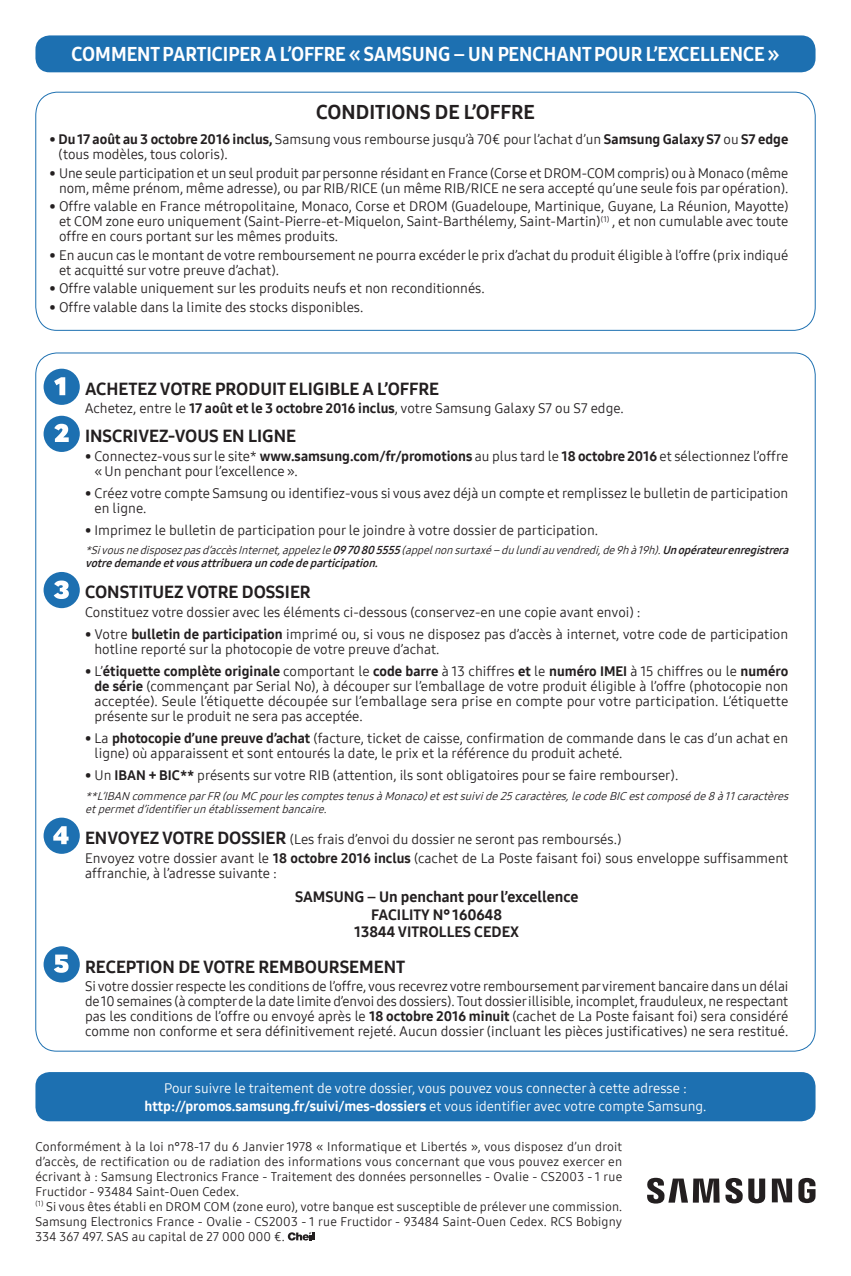
<style>
.page{position:relative;width:851px;height:1276px;background:#fff}
.page>*{position:absolute;margin:0;border:0;box-sizing:border-box;transform-origin:0 0}
.t1{font:20px "Samsung One 800 C";color:#fff}
.t2{font:20px "Samsung One 800";color:#231f20}
.t3{font:17.5px "Samsung One 800";color:#231f20}
.t4{font:15px/17.5px "Samsung One 800";color:#231f20;text-align:center}
.t5{font:13.75px/15px "Samsung One 400";color:#231f20}
.t6{font:13.75px "Samsung One 800";color:#231f20}
.t7{font:13.75px "Samsung One 800";color:#fff}
.t8{font:13.75px "Samsung One 400";color:#fff}
.t9{font:12.5px/15px "Samsung One 400";letter-spacing:.01em;color:#231f20}
.t10{font:italic 11.25px/12.5px "Samsung One 400";color:#231f20}
.t11{font:italic 11.25px "Samsung One 700";color:#231f20}
.s1{font-family:"Samsung One 400"}
.s2{font-family:"Samsung One 800"}
.s3{font-family:"Samsung One 700"}
.s4{font-family:"Samsung One 800";font-size:17.5px}
</style>
<div class="page">
<div style="left:35px;top:35px;width:780px;height:37px;background:#1d70b1;border-radius:14px"></div>
<svg style="left:35px;top:92px;width:780px;height:239px"></svg>
<div style="left:35px;top:1072px;width:780px;height:49px;background:#1d70b1;border-radius:14px"></div>
<svg style="left:288px;top:1232px;width:27px;height:8px"></svg>
<svg style="left:647px;top:1177px;width:168px;height:26px"></svg>
<div style="left:44px;top:946px;width:36px;height:36px;background:#1d70b1;border-radius:50%"></div>
<svg style="left:54px;top:954px;width:15px;height:18px"></svg>
<div style="left:44px;top:817px;width:36px;height:37px;background:#1d70b1;border-radius:50%"></div>
<svg style="left:53px;top:826px;width:16px;height:18px"></svg>
<div style="left:44px;top:572px;width:36px;height:36px;background:#1d70b1;border-radius:50%"></div>
<svg style="left:54px;top:580px;width:15px;height:19px"></svg>
<div style="left:44px;top:416px;width:36px;height:36px;background:#1d70b1;border-radius:50%"></div>
<svg style="left:54px;top:424px;width:15px;height:18px"></svg>
<div style="left:44px;top:369px;width:36px;height:36px;background:#1d70b1;border-radius:50%"></div>
<svg style="left:54px;top:377px;width:11px;height:18px"></svg>
<h1 class="t1" style="left:72px;top:41px;width:709px">COMMENT PARTICIPER A L’OFFRE « SAMSUNG – UN PENCHANT POUR L’EXCELLENCE »</h1>
<h1 class="t2" style="left:316px;top:98px;width:220px">CONDITIONS DE L’OFFRE</h1>
<p class="t6" style="left:50px;top:130px;width:740px">• Du 17 août au 3 octobre 2016 inclus, <span class="s1">Samsung vous rembourse jusqu’à 70€ pour l’achat d’un</span> Samsung Galaxy S7 <span class="s1">ou</span> S7 edge</p>
<p class="t5" style="left:59px;top:147px;width:170px">(tous modèles, tous coloris).</p>
<p class="t5" style="left:50px;top:165px;width:740px;text-align:right">• Une seule participation et un seul produit par personne résidant en France (Corse et DROM-COM compris) ou à Monaco (même nom, même prénom, même adresse), ou par RIB/RICE (un même RIB/RICE ne sera accepté qu’une seule fois par opération).</p>
<p class="t5" style="left:59px;top:199px;width:730px;text-align:justify;text-indent:-9px">• Offre valable en France métropolitaine, Monaco, Corse et DROM (Guadeloupe, Martinique, Guyane, La Réunion, Mayotte) et COM zone euro uniquement (Saint-Pierre-et-Miquelon, Saint-Barthélemy, Saint-Martin)<sup>(1)</sup> , et non cumulable avec toute offre en cours portant sur les mêmes produits.</p>
<p class="t5" style="left:59px;top:247px;width:730px;text-indent:-9px">• En aucun cas le montant de votre remboursement ne pourra excéder le prix d’achat du produit éligible à l’offre (prix indiqué et acquitté sur votre preuve d’achat).</p>
<p class="t5" style="left:50px;top:281px;width:436px">• Offre valable uniquement sur les produits neufs et non reconditionnés.</p>
<p class="t5" style="left:50px;top:299px;width:315px">• Offre valable dans la limite des stocks disponibles.</p>
<p class="t3" style="left:85px;top:377px;width:355px">ACHETEZ VOTRE PRODUIT ELIGIBLE A L’OFFRE</p>
<p class="t3" style="left:85px;top:424px;width:212px">INSCRIVEZ-VOUS EN LIGNE</p>
<p class="t5" style="left:94px;top:448px;width:695px;text-indent:-9px">• Connectez-vous sur le site* <span class="s2">www.samsung.com/fr/promotions</span> au plus tard le <span class="s2">18 octobre 2016</span> et sélectionnez l’offre « Un penchant pour l’excellence ».</p>
<p class="t5" style="left:94px;top:485px;width:695px;text-indent:-9px">• Créez votre compte Samsung ou identifiez-vous si vous avez déjà un compte et remplissez le bulletin de participation en ligne.</p>
<p class="t5" style="left:85px;top:522px;width:514px">• Imprimez le bulletin de participation pour le joindre à votre dossier de participation.</p>
<p class="t10" style="left:85px;top:544px;width:708px">*Sivousnedisposezpasd’accèsInternet,appelezle<span class="s3">0970805555</span>(appelnonsurtaxé–dulundiauvendredi,de9hà19h).<span class="s3">Unopérateurenregistrera</span></p>
<p class="t11" style="left:85px;top:555px;width:298px">votredemandeetvousattribuerauncodedeparticipation.</p>
<p class="t3" style="left:85px;top:580px;width:227px">CONSTITUEZ VOTRE DOSSIER</p>
<p class="t5" style="left:85px;top:604px;width:557px">Constituez votre dossier avec les éléments ci-dessous (conservez-en une copie avant envoi) :</p>
<p class="t5" style="left:94px;top:626px;width:695px;text-indent:-9px">• Votre <span class="s2">bulletin de participation</span> imprimé ou, si vous ne disposez pas d’accès à internet, votre code de participation hotline reporté sur la photocopie de votre preuve d’achat.</p>
<p class="t6" style="left:85px;top:662px;width:704px"><span class="s1">• L’</span>étiquette complète originale <span class="s1">comportant le</span> code barre <span class="s1">à 13 chiffres</span> et <span class="s1">le</span> numéro IMEI <span class="s1">à 15 chiffres ou le</span> numéro</p>
<p class="t5" style="left:94px;top:679px;width:695px;text-align:justify"><span class="s2">de série</span> (commençant par Serial No), à découper sur l’emballage de votre produit éligible à l’offre (photocopie non acceptée). Seule l’étiquette découpée sur l’emballage sera prise en compte pour votre participation. L’étiquette présente sur le produit ne sera pas acceptée.</p>
<p class="t5" style="left:94px;top:731px;width:695px;text-indent:-9px">• La <span class="s2">photocopie d’une preuve d’achat</span> (facture, ticket de caisse, confirmation de commande dans le cas d’un achat en ligne) où apparaissent et sont entourés la date, le prix et la référence du produit acheté.</p>
<p class="t5" style="left:85px;top:768px;width:594px">• Un <span class="s2">IBAN + BIC**</span> présents sur votre RIB (attention, ils sont obligatoires pour se faire rembourser).</p>
<p class="t10" style="left:85px;top:789px;width:708px">**L’IBAN commenceparFR(ouMCpourlescomptestenusàMonaco)etestsuivide25caractères,lecodeBICestcomposéde8à11caractères etpermetd’identifierunétablissementbancaire.</p>
<p class="t5" style="left:85px;top:830px;width:704px;line-height:18.5px"><span class="s4">ENVOYEZ VOTRE DOSSIER</span> (Les frais d’envoi du dossier ne seront pas remboursés.)<br>Envoyez votre dossier avant le <span class="s2">18 octobre 2016 inclus</span> (cachet de La Poste faisant foi) sous enveloppe suffisamment</p>
<p class="t5" style="left:85px;top:865px;width:193px">affranchie, à l’adresse suivante :</p>
<p class="t4" style="left:295px;top:888px;width:285px">SAMSUNG – Un penchant pour l’excellence<br>FACILITY N° 160648<br>13844 VITROLLES CEDEX</p>
<p class="t3" style="left:85px;top:954px;width:321px">RECEPTION DE VOTRE REMBOURSEMENT</p>
<p class="t5" style="left:85px;top:978px;width:704px;text-align:justify">Si votre dossier respecte les conditions de l’offre, vous recevrez votre remboursement par virement bancaire dans un délai de 10 semaines (à compter de la date limite d’envoi des dossiers). Tout dossier illisible, incomplet, frauduleux, ne respectant pas les conditions de l’offre ou envoyé après le <span class="s2">18 octobre 2016 minuit</span> (cachet de La Poste faisant foi) sera considéré comme non conforme et sera définitivement rejeté. Aucun dossier (incluant les pièces justificatives) ne sera restitué.</p>
<p class="t5" style="left:85px;top:401px;width:540px">Achetez, entre le <span class="s2">17 août et le 3 octobre 2016 inclus</span>, votre Samsung Galaxy S7 ou S7 edge.</p>
<p class="t8" style="left:164px;top:1078px;width:524px">Pour suivre le traitement de votre dossier, vous pouvez vous connecter à cette adresse :</p>
<p class="t7" style="left:144px;top:1097px;width:563px">http://promos.samsung.fr/suivi/mes-dossiers <span class="s1">et vous identifier avec votre compte Samsung.</span></p>
<p class="t9" style="left:35px;top:1138px;width:588px">Conformément à la loi n°78-17 du 6 Janvier 1978 « Informatique et Libertés », vous disposez d’un droit d’accès, de rectification ou de radiation des informations vous concernant que vous pouvez exercer en écrivant à : Samsung Electronics France - Traitement des données personnelles - Ovalie - CS2003 - 1 rue Fructidor - 93484 Saint-Ouen Cedex.<br><sup>(1)</sup> Si vous êtes établi en DROM COM (zone euro), votre banque est susceptible de prélever une commission.<br>Samsung Electronics France - Ovalie - CS2003 - 1 rue Fructidor - 93484 Saint-Ouen Cedex. RCS Bobigny 334 367 497. SAS au capital de 27 000 000 €.</p>
</div>
